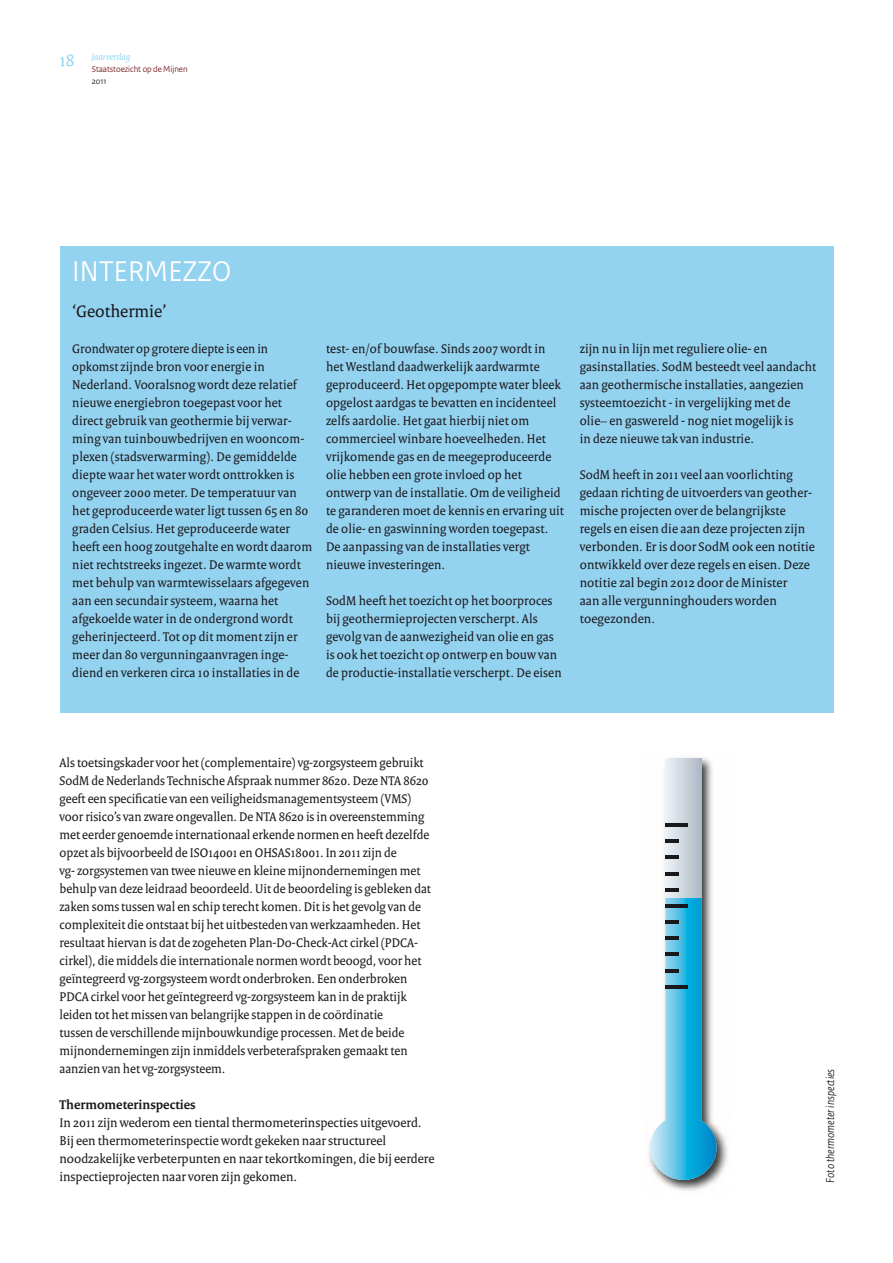
<style>
.page{position:relative;width:893px;height:1263px;background:#fff}
.page>*{position:absolute;margin:0;border:0;box-sizing:border-box;transform-origin:0 0}
.t1{font:30px "Rijksoverheid Sans Heading";color:#fff}
.t2{font:18px "Rijksoverheid Serif";color:#1a171c}
.t3{font:18px "Rijksoverheid Serif";color:#94d3f0}
.t4{font:13.5px/18px "Rijksoverheid Serif";letter-spacing:.01em;color:#1a171c}
.t5{font:700 13.5px "Rijksoverheid Serif";color:#1a171c}
.t6{font:italic 12px "Rijksoverheid Sans Heading";letter-spacing:.01em;color:#1a171c;scale:.95 1}
.t7{font:italic 9.75px "Rijksoverheid Serif";letter-spacing:.02em;color:#94d3f0}
.t8{font:9px "Rijksoverheid Sans Heading";color:#751a1c}
.t9{font:9px "Rijksoverheid Sans Heading";color:#1a171c}
</style>
<div class="page">
<div style="left:60px;top:247px;width:773px;height:466px;background:#94d3f0"></div>
<img style="left:648px;top:757px;width:80px;height:434px">
<svg style="left:650px;top:758px;width:67px;height:422px"></svg>
<div style="left:665px;top:758px;width:36px;height:139px;background:linear-gradient(to right,#edf4f8,#b1bac7)"></div>
<hr style="left:665px;top:823px;width:23px;height:4px;background:#19181b">
<hr style="left:665px;top:839px;width:14px;height:4px;background:#19181b">
<hr style="left:665px;top:855px;width:14px;height:4px;background:#19181b">
<hr style="left:665px;top:872px;width:14px;height:3px;background:#19181b">
<hr style="left:665px;top:888px;width:14px;height:4px;background:#19181b">
<hr style="left:665px;top:904px;width:23px;height:4px;background:#19181b">
<hr style="left:665px;top:920px;width:14px;height:4px;background:#19181b">
<hr style="left:665px;top:936px;width:14px;height:4px;background:#19181b">
<hr style="left:665px;top:952px;width:14px;height:4px;background:#19181b">
<hr style="left:665px;top:969px;width:14px;height:3px;background:#19181b">
<hr style="left:665px;top:985px;width:23px;height:3px;background:#19181b">
<h2 class="t3" style="left:60px;top:50px;width:16px">18</h2>
<p class="t7" style="left:92px;top:51px;width:40px">Jaarverslag</p>
<p class="t8" style="left:92px;top:64px;width:97px">Staatstoezicht op de Mijnen</p>
<p class="t9" style="left:92px;top:75px;width:16px">2011</p>
<h1 class="t1" style="left:72px;top:254px;width:160px">Inte rmezzo</h1>
<h2 class="t2" style="left:72px;top:300px;width:96px">‘Geothermie’</h2>
<p class="t4" style="left:72px;top:339px;width:241px">Grondwater op grotere diepte is een in opkomst zijnde bron voor energie in Nederland. Vooralsnog wordt deze relatief nieuwe energiebron toegepast voor het direct gebruik van geothermie bij verwar&shy;ming van tuinbouwbedrijven en wooncom&shy;plexen (stadsverwarming). De gemiddelde diepte waar het water wordt onttrokken is ongeveer 2000 meter. De temperatuur van het geproduceerde water ligt tussen 65 en 80 graden Celsius. Het geproduceerde water heeft een hoog zoutgehalte en wordt daarom niet rechtstreeks ingezet. De warmte wordt met behulp van warmtewisselaars afgegeven aan een secundair systeem, waarna het afgekoelde water in de ondergrond wordt geherinjecteerd. Tot op dit moment zijn er meer dan 80 vergunningaanvragen inge&shy;diend en verkeren circa 10 installaties in de</p>
<p class="t4" style="left:326px;top:339px;width:239px">test- en/of bouwfase. Sinds 2007 wordt in het Westland daadwerkelijk aardwarmte geproduceerd. Het opgepompte water bleek opgelost aardgas te bevatten en incidenteel zelfs aardolie. Het gaat hierbij niet om commercieel winbare hoeveelheden. Het vrijkomende gas en de meegeproduceerde olie hebben een grote invloed op het ontwerp van de installatie. Om de veiligheid te garanderen moet de kennis en ervaring uit de olie- en gaswinning worden toegepast.<br>De aanpassing van de installaties vergt nieuwe investeringen.</p>
<p class="t4" style="left:326px;top:591px;width:237px">SodM heeft het toezicht op het boorproces bij geothermieprojecten verscherpt. Als gevolg van de aanwezigheid van olie en gas is ook het toezicht op ontwerp en bouw van de productie-installatie verscherpt. De eisen</p>
<p class="t4" style="left:580px;top:339px;width:238px">zijn nu in lijn met reguliere olie- en gasinstallaties. SodM besteedt veel aandacht aan geothermische installaties, aangezien systeemtoezicht - in vergelijking met de olie– en gaswereld - nog niet mogelijk is<br>in deze nieuwe tak van industrie.</p>
<p class="t4" style="left:580px;top:465px;width:237px">SodM heeft in 2011 veel aan voorlichting gedaan richting de uitvoerders van geother&shy;mische projecten over de belangrijkste regels en eisen die aan deze projecten zijn verbonden. Er is door SodM ook een notitie ontwikkeld over deze regels en eisen. Deze notitie zal begin 2012 door de Minister<br>aan alle vergunninghouders worden toegezonden.</p>
<p class="t4" style="left:60px;top:753px;width:373px">Als toetsingskader voor het (complementaire) vg-zorgsysteem gebruikt SodM de Nederlands Technische Afspraak nummer 8620. Deze NTA 8620 geeft een specificatie van een veiligheidsmanagementsysteem (VMS) voor risico’s van zware ongevallen. De NTA 8620 is in overeenstemming met eerder genoemde internationaal erkende normen en heeft dezelfde opzet als bijvoorbeeld de ISO14001 en OHSAS18001. In 2011 zijn de<br>vg- zorgsystemen van twee nieuwe en kleine mijnondernemingen met behulp van deze leidraad beoordeeld. Uit de beoordeling is gebleken dat zaken soms tussen wal en schip terecht komen. Dit is het gevolg van de complexiteit die ontstaat bij het uitbesteden van werkzaamheden. Het resultaat hiervan is dat de zogeheten Plan-Do-Check-Act cirkel (PDCA&shy;cirkel), die middels die internationale normen wordt beoogd, voor het geïntegreerd vg-zorgsysteem wordt onderbroken. Een onderbroken PDCA cirkel voor het geïntegreerd vg-zorgsysteem kan in de praktijk leiden tot het missen van belangrijke stappen in de coördinatie<br>tussen de verschillende mijnbouwkundige processen. Met de beide mijnondernemingen zijn inmiddels verbeterafspraken gemaakt ten aanzien van het vg-zorgsysteem.</p>
<p class="t5" style="left:60px;top:1096px;width:138px">Thermometerinspecties</p>
<p class="t4" style="left:60px;top:1113px;width:376px">In 2011 zijn wederom een tiental thermometerinspecties uitgevoerd.<br>Bij een thermometerinspectie wordt gekeken naar structureel noodzakelijke verbeterpunten en naar tekortkomingen, die bij eerdere inspectieprojecten naar voren zijn gekomen.</p>
<p class="t6" style="left:824px;top:1182px;width:121px;rotate:-90deg">Foto thermometer inspecties</p>
</div>
